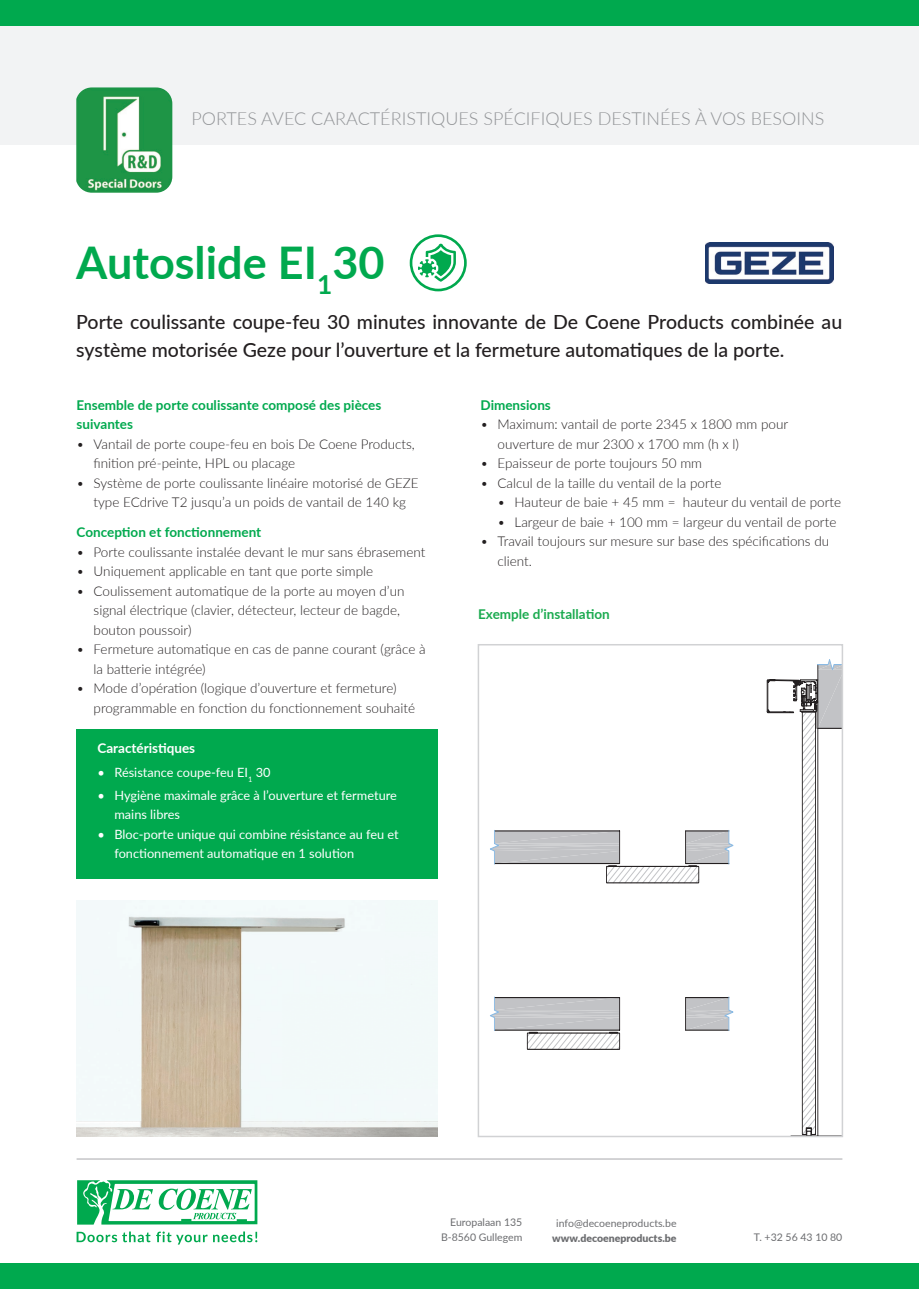
<style>
.page{position:relative;width:919px;height:1289px;background:#fff}
.page>*{position:absolute;margin:0;border:0;box-sizing:border-box;transform-origin:0 0}
.t1{font:700 45px "Lato";color:#00a94e}
.t2{font:500 19.5px/28.5px "Lato";color:#231f20}
.t3{font:300 18px "Lato";color:#939598}
.t4{font:300 13.5px/19.5px "Lato";color:#231f20}
.t5{font:700 13.5px/19.5px "Lato";color:#00a94e}
.t6{font:700 13.5px "Lato";color:#1aaa4f}
.t7{font:700 13.5px "Lato";color:#fff}
.t8{font:12.75px/19.5px "Lato";color:#fff}
.t9{font:10.5px/15px "Lato";color:#6c6d70;text-align:right}
.t10{font:900 10.5px "Lato";color:#6c6d70}
</style>
<div class="page">
<svg style="left:409px;top:234px;width:57px;height:57px"></svg>
<div style="left:0;top:1263px;width:918px;height:25px;background:#00a94e"></div>
<hr style="left:77px;top:1158px;width:765px;height:1px;background:#a8a9ad">
<div style="left:0;top:21px;width:918px;height:124px;background:#f2f3f4"></div>
<div style="left:0;top:0;width:918px;height:26px;background:#00a94e"></div>
<div style="left:76px;top:729px;width:362px;height:149px;background:#00a94e"></div>
<svg style="left:77px;top:1180px;width:180px;height:44px"></svg>
<svg style="left:77px;top:1231px;width:180px;height:13px"></svg>
<img style="left:76px;top:87px;width:96px;height:106px">
<img style="left:705px;top:243px;width:128px;height:40px">
<img style="left:76px;top:900px;width:361px;height:236px">
<hr style="left:843px;top:728px;width:1px;height:407px;background:#231f20">
<svg style="left:766px;top:659px;width:74px;height:475px"></svg>
<svg style="left:685px;top:996px;width:49px;height:34px;background:#c0c2c5"></svg>
<svg style="left:490px;top:830px;width:244px;height:53px"></svg>
<svg style="left:490px;top:996px;width:130px;height:53px"></svg>
<div style="left:477px;top:644px;width:366px;height:493px;border:2px solid #d1d2d4"></div>
<h3 class="t3" style="left:191px;top:106px;width:634px">PORTES AVEC CARACTÉRISTIQUES SPÉCIFIQUES DESTINÉES À VOS BESOINS</h3>
<h1 class="t1" style="left:76px;top:229px;width:310px">Autoslide EI<sub>1</sub>30</h1>
<h2 class="t2" style="left:76px;top:307px;width:767px">Porte coulissante coupe-feu 30 minutes innovante de De Coene Products combinée au système motorisée Geze pour l’ouverture et la fermeture automatiques de la porte.</h2>
<p class="t5" style="left:77px;top:394px;width:306px">Ensemble de porte coulissante composé des pièces suivantes</p>
<p class="t4" style="left:94px;top:433px;width:323px;text-indent:-17px">• Vantail de porte coupe-feu en bois De Coene Products, finition pré-peinte, HPL ou placage</p>
<p class="t4" style="left:77px;top:472px;width:344px;text-align:center">• Système de porte coulissante linéaire motorisé de GEZE type ECdrive T2 jusqu’a un poids de vantail de 140 kg</p>
<p class="t5" style="left:77px;top:522px;width:186px">Conception et fonctionnement</p>
<p class="t4" style="left:77px;top:541px;width:350px">• Porte coulissante instalée devant le mur sans ébrasement</p>
<p class="t4" style="left:77px;top:561px;width:298px">• Uniquement applicable en tant que porte simple</p>
<p class="t4" style="left:94px;top:580px;width:312px;text-indent:-17px">• Coulissement automatique de la porte au moyen d’un signal électrique (clavier, détecteur, lecteur de bagde, bouton poussoir)</p>
<p class="t4" style="left:94px;top:639px;width:333px;text-indent:-17px">• Fermeture automatique en cas de panne courant (grâce à la batterie intégrée)</p>
<p class="t4" style="left:94px;top:678px;width:323px;text-indent:-17px">• Mode d’opération (logique d’ouverture et fermeture) programmable en fonction du fonctionnement souhaité</p>
<p class="t7" style="left:97px;top:738px;width:99px">Caractéristiques</p>
<p class="t8" style="left:97px;top:762px;width:174px">• Résistance coupe-feu EI<sub>1</sub> 30</p>
<p class="t8" style="left:114px;top:785px;width:284px;text-indent:-17px">• Hygiène maximale grâce à l’ouverture et fermeture mains libres</p>
<p class="t8" style="left:114px;top:824px;width:286px;text-indent:-17px">• Bloc-porte unique qui combine résistance au feu et fonctionnement automatique en 1 solution</p>
<p class="t5" style="left:480px;top:394px;width:72px">Dimensions</p>
<p class="t4" style="left:497px;top:414px;width:292px;text-indent:-17px">• Maximum: vantail de porte 2345 x 1800 mm pour ouverture de mur 2300 x 1700 mm (h x l)</p>
<p class="t4" style="left:480px;top:453px;width:223px">• Epaisseur de porte toujours 50 mm</p>
<p class="t4" style="left:480px;top:472px;width:242px">• Calcul de la taille du ventail de la porte</p>
<p class="t4" style="left:497px;top:492px;width:345px">• Hauteur de baie + 45 mm = hauteur du ventail de porte</p>
<p class="t4" style="left:497px;top:511px;width:340px">• Largeur de baie + 100 mm = largeur du ventail de porte</p>
<p class="t4" style="left:497px;top:531px;width:333px;text-indent:-17px">• Travail toujours sur mesure sur base des spécifications du client.</p>
<p class="t6" style="left:478px;top:604px;width:133px">Exemple d’installation</p>
<p class="t9" style="left:441px;top:1214px;width:83px">Europalaan 135<br>B-8560 Gullegem</p>
<p class="t9" style="left:556px;top:1215px;width:122px">info@decoeneproducts.be</p>
<p class="t10" style="left:552px;top:1230px;width:126px">www.decoeneproducts.be</p>
<p class="t9" style="left:754px;top:1229px;width:90px">T. +32 56 43 10 80</p>
</div>
